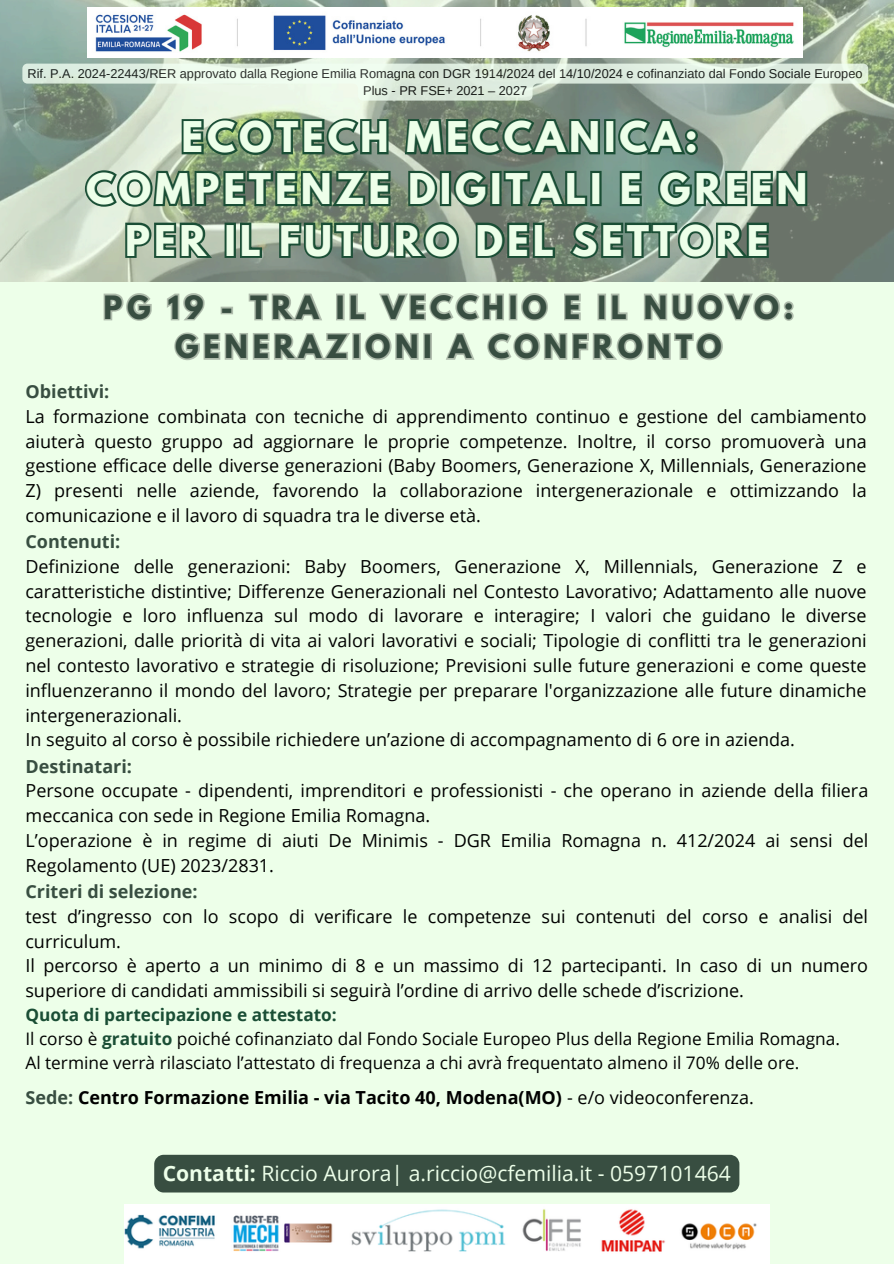
<style>
.page{position:relative;width:894px;height:1264px;background:#fff}
.page>*{position:absolute;margin:0;border:0;box-sizing:border-box;transform-origin:0 0}
.t1{font:700 37.5px/51.8px "League Spartan";letter-spacing:.105em;color:#edffe9;text-align:center}
.t2{font:700 28.5px/39.3px "League Spartan";letter-spacing:.16em;color:#384e41;text-align:center}
.t3{font:21.15px "Open Sans";color:#edffe9}
.t4{font:18px/24.8px "Open Sans";color:#000}
.t5{font:700 18px "Open Sans";color:#000}
.t6{font:700 18px "Open Sans";color:#384e41}
.t7{font:17.25px/23.7px "Open Sans";color:#000}
.t8{font:12.75px/17px "Arimo";color:#000;text-align:center}
.s1{font-weight:700;color:#384e41}
.s2{font-weight:700;color:#1a4e35}
.s3{color:#384e41}
.s4{font-weight:400}
.s5{font-weight:700}
</style>
<div class="page">
<div style="left:0;top:0;width:893px;height:1263px;background:#edffe9"></div>
<img style="left:0;top:0;width:893px;height:282px">
<img style="left:88px;top:7px;width:714px;height:51px">
<img style="left:124px;top:1204px;width:645px;height:59px">
<svg style="left:22px;top:64px;width:846px;height:37px"></svg>
<svg style="left:179px;top:115px;width:522px;height:43px;background:#567761"></svg>
<svg style="left:82px;top:167px;width:727px;height:43px;background:#597b65"></svg>
<svg style="left:123px;top:219px;width:647px;height:42px;background:#5f7e69"></svg>
<svg style="left:103px;top:293px;width:49px;height:28px"></svg>
<svg style="left:167px;top:293px;width:627px;height:68px"></svg>
<div style="left:154px;top:1154px;width:585px;height:38px;background:#384e41"></div>
<p class="t8" style="left:27px;top:65px;width:836px">Rif. P.A. 2024-22443/RER approvato dalla Regione Emilia Romagna con DGR 1914/2024 del 14/10/2024 e cofinanziato dal Fondo Sociale Europeo<br>Plus - PR FSE+ 2021 – 2027</p>
<p class="t1" style="left:86px;top:116px;width:722px">ECOTECH MECCANICA:<br>COMPETENZE DIGITALI E GREEN<br>PER IL FUTURO DEL SETTORE</p>
<h1 class="t2" style="left:103px;top:291px;width:691px">PG 19 - TRA IL VECCHIO E IL NUOVO:<br>GENERAZIONI A CONFRONTO</h1>
<p class="t6" style="left:26px;top:379px;width:85px">Obiettivi:</p>
<p class="t4" style="left:26px;top:403px;width:842px;text-align:justify">La formazione combinata con tecniche di apprendimento continuo e gestione del cambiamento aiuterà questo gruppo ad aggiornare le proprie competenze. Inoltre, il corso promuoverà una gestione efficace delle diverse generazioni (Baby Boomers, Generazione X, Millennials, Generazione Z) presenti nelle aziende, favorendo la collaborazione intergenerazionale e ottimizzando la comunicazione e il lavoro di squadra tra le diverse età.</p>
<h2 class="t4" style="left:25px;top:529px;width:842px"><span class="s1">Contenuti:<br></span>Definizione delle generazioni: Baby Boomers, Generazione X, Millennials, Generazione Z e caratteristiche distintive; Differenze Generazionali nel Contesto Lavorativo; Adattamento alle nuove tecnologie e loro influenza sul modo di lavorare e interagire; I valori che guidano le diverse generazioni, dalle priorità di vita ai valori lavorativi e sociali; Tipologie di conflitti tra le generazioni nel contesto lavorativo e strategie di risoluzione; Previsioni sulle future generazioni e come queste influenzeranno il mondo del lavoro; Strategie per preparare l'organizzazione alle future dinamiche intergenerazionali.<br>In seguito al corso è possibile richiedere un’azione di accompagnamento di 6 ore in azienda.</h2>
<h4 class="t4" style="left:26px;top:753px;width:844px"><span class="s1">Destinatari:<br></span>Persone occupate - dipendenti, imprenditori e professionisti - che operano in aziende della filiera meccanica con sede in Regione Emilia Romagna.<br>L’operazione è in regime di aiuti De Minimis - DGR Emilia Romagna n. 412/2024 ai sensi del Regolamento (UE) 2023/2831.</h4>
<p class="t4" style="left:25px;top:878px;width:844px"><span class="s1">Criteri di selezione:<br></span>test d’ingresso con lo scopo di verificare le competenze sui contenuti del corso e analisi del curriculum.<br>Il percorso è aperto a un minimo di 8 e un massimo di 12 partecipanti. In caso di un numero superiore di candidati ammissibili si seguirà l’ordine di arrivo delle schede d’iscrizione.</p>
<h4 class="t7" style="left:25px;top:1002px;width:815px"><span class="s2">Quota di partecipazione e attestato:<br></span>Il corso è <span class="s2">gratuito</span> poiché cofinanziato dal Fondo Sociale Europeo Plus della Regione Emilia Romagna.<br>Al termine verrà rilasciato l’attestato di frequenza a chi avrà frequentato almeno il 70% delle ore.</h4>
<h4 class="t5" style="left:26px;top:1085px;width:729px"><span class="s3">Sede:</span> Centro Formazione Emilia - via Tacito 40, Modena(MO) <span class="s4">- e/o videoconferenza.</span></h4>
<h4 class="t3" style="left:163px;top:1158px;width:569px"><span class="s5">Contatti:</span> Riccio Aurora| a.riccio@cfemilia.it - 0597101464</h4>
</div>
